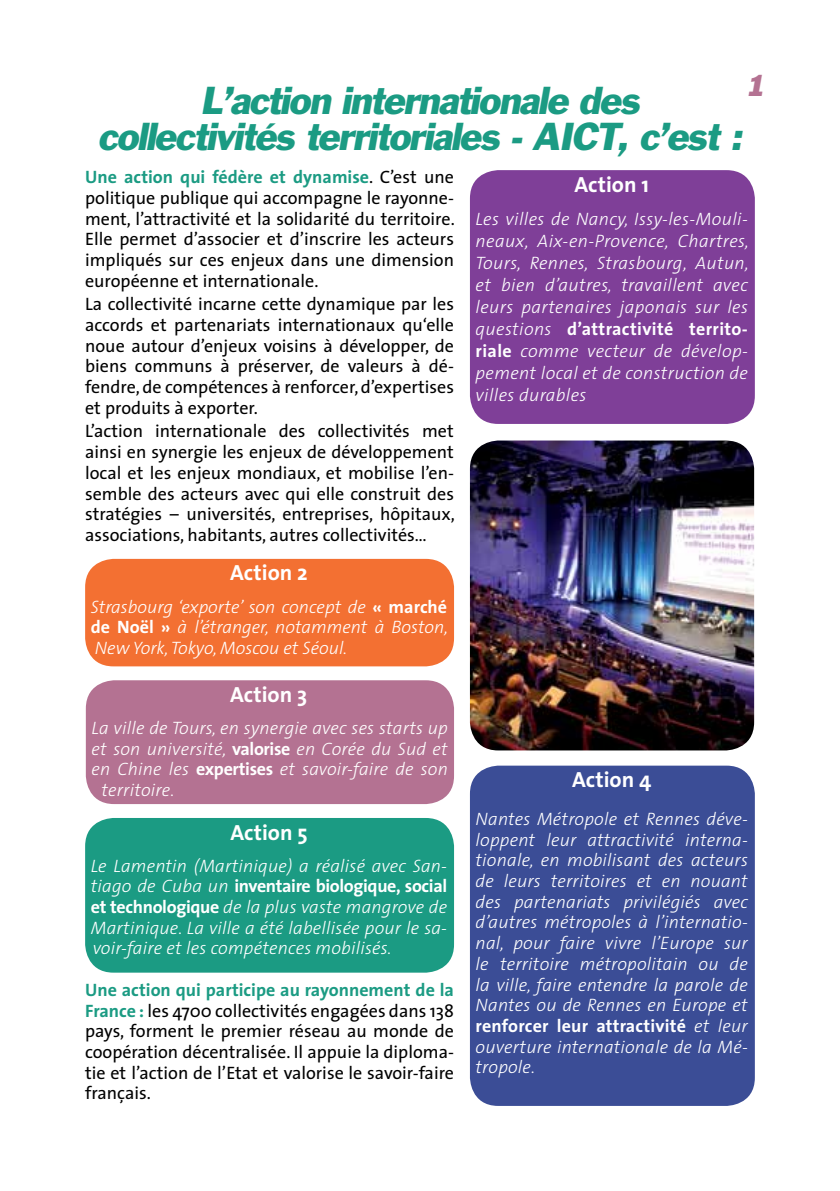
<style>
.page{position:relative;width:840px;height:1191px;background:#fff}
.page>*{position:absolute;margin:0;border:0;box-sizing:border-box;transform-origin:0 0}
.t1{font:italic 36px/36px "Franklin Gothic";color:#1b9b83;text-align:center}
.t2{font:italic 28px "Franklin Gothic";color:#b47292}
.t3{font:700 22px "The Sans";color:#fff}
.t4{font:italic 300 18px/20.6px "The Sans";letter-spacing:.01em;color:#fff;text-align:justify}
.t5{font:18px/20.8px "The Sans";color:#000;text-align:justify}
.s1{font-weight:700;color:#1b9b83}
.s2{font-weight:700;font-style:normal}
</style>
<div class="page">
<div style="left:469px;top:170px;width:285px;height:254px;background:#7f3f98;border-radius:28px"></div>
<div style="left:85px;top:818px;width:369px;height:154px;background:#1b9b83;border-radius:28px"></div>
<div style="left:86px;top:680px;width:368px;height:124px;background:#b47292;border-radius:28px"></div>
<div style="left:85px;top:559px;width:369px;height:107px;background:#f37032;border-radius:28px"></div>
<div style="left:469px;top:765px;width:285px;height:341px;background:#3b4d96;border-radius:28px"></div>
<img style="left:469px;top:440px;width:284px;height:310px">
<h2 class="t2" style="left:744px;top:68px;width:28px">1</h2>
<h1 class="t1" style="left:98px;top:82px;width:654px">L’action internationale des collectivités territoriales -AICT,c’est:</h1>
<p class="t5" style="left:85px;top:166px;width:371px"><span class="s1">Une action qui fédère et dynamise</span>. C’est une politique publique qui accompagne le rayonne&shy;ment, l’attractivité et la solidarité du territoire.<br>Elle permet d’associer et d’inscrire les acteurs impliqués sur ces enjeux dans une dimension européenne et internationale.</p>
<p class="t5" style="left:85px;top:293px;width:370px">La collectivité incarne cette dynamique par les accords et partenariats internationaux qu‘elle noue autour d’enjeux voisins à développer, de biens communs à préserver, de valeurs à dé&shy;fendre, de compétences à renforcer, d’expertises et produits à exporter.</p>
<p class="t5" style="left:85px;top:420px;width:371px">L’action internationale des collectivités met ainsi en synergie les enjeux de développement local et les enjeux mondiaux, et mobilise l’en&shy;semble des acteurs avec qui elle construit des stratégies – universités, entreprises, hôpitaux, associations, habitants, autres collectivités…</p>
<p class="t3" style="left:574px;top:166px;width:76px">Action 1</p>
<p class="t4" style="left:475px;top:207px;width:274px;line-height:22px">Les villes de Nancy, Issy-les-Mouli&shy;neaux, Aix-en-Provence, Chartres, Tours, Rennes, Strasbourg, Autun, et bien d’autres, travaillent avec leurs partenaires japonais sur les questions <span class="s2">d’attractivité territo&shy;riale</span> comme vecteur de dévelop&shy;pement local et de construction de villes durables</p>
<p class="t3" style="left:230px;top:554px;width:79px">Action 2</p>
<p class="t4" style="left:91px;top:595px;width:358px">Strasbourg ‘exporte’ son concept de <span class="s2">« marché de Noël »</span> à l’étranger, notamment à Boston, New York, Tokyo, Moscou et Séoul.</p>
<p class="t3" style="left:230px;top:676px;width:79px">Action 3</p>
<p class="t4" style="left:91px;top:717px;width:358px">La ville de Tours, en synergie avec ses starts up</p>
<p class="t4" style="left:91px;top:737px;width:357px">et son université, <span class="s2">valorise</span> en Corée du Sud et</p>
<p class="t4" style="left:91px;top:758px;width:358px">en Chine les <span class="s2">expertises</span> et savoir-faire de son</p>
<p class="t4" style="left:101px;top:779px;width:74px">territoire.</p>
<p class="t3" style="left:230px;top:813px;width:79px">Action 5</p>
<p class="t4" style="left:91px;top:854px;width:358px">Le Lamentin (Martinique) a réalisé avec San&shy;tiago de Cuba un <span class="s2">inventaire biologique, social et technologique</span> de la plus vaste mangrove de Martinique. La ville a été labellisée pour le sa&shy;voir-faire et les compétences mobilisés.</p>
<p class="t5" style="left:85px;top:978px;width:370px"><span class="s1">Une action qui participe au rayonnement de la France :</span> les 4700 collectivités engagées dans 138 pays, forment le premier réseau au monde de coopération décentralisée. Il appuie la diploma&shy;tie et l’action de l’Etat et valorise le savoir-faire français.</p>
<p class="t3" style="left:572px;top:761px;width:81px">Action 4</p>
<p class="t4" style="left:475px;top:808px;width:274px">Nantes Métropole et Rennes déve&shy;loppent leur attractivité interna&shy;tionale, en mobilisant des acteurs de leurs territoires et en nouant des partenariats privilégiés avec d’autres métropoles à l’internatio&shy;nal, pour faire vivre l’Europe sur le territoire métropolitain ou de la ville, faire entendre la parole de Nantes ou de Rennes en Europe et <span class="s2">renforcer leur attractivité</span> et leur ouverture internationale de la Mé&shy;tropole.</p>
</div>
